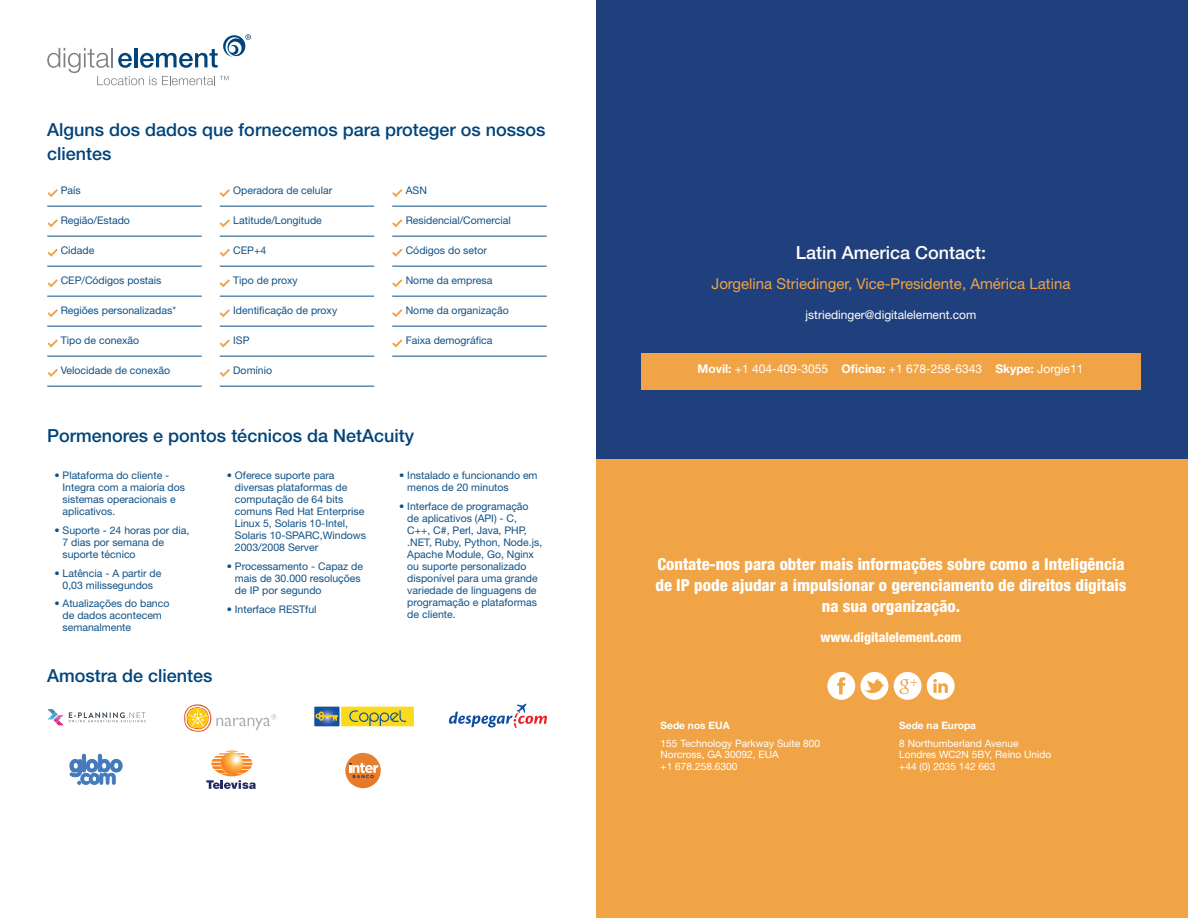
<style>
.page{position:relative;width:1188px;height:918px;background:#fff}
.page>*{position:absolute;margin:0;border:0;box-sizing:border-box;transform-origin:0 0}
.Keep__Subtitle_2{font:500 18px/24px "Helvetica Neue";color:#00447b}
.Keep__Subtitle_2-2{font:500 18px "Helvetica Neue";color:#fff}
.Keep__Image_Title{font:800 condensed 16.5px/21px "Helvetica Neue";color:#fff;text-align:center}
.Keep__Subtitle_2-3{font:15px "Helvetica Neue";color:#f1a445}
.Keep__Image_Title-2{font:800 condensed 13.5px "Helvetica Neue";color:#fff}
.Keep__Subtitle_2-4{font:12px "Helvetica Neue";color:#fff}
.Gray_Box{font:10.5px/12px "Helvetica Neue";color:#105186}
.Underline_List{font:10.5px "Helvetica Neue";color:#105186}
.t1{font:10.2px/17.4px "Helvetica Neue";color:#fff}
.s1{font-weight:700}
</style>
<div class="page">
<div style="left:596px;top:0;width:592px;height:918px;background:#1f3f7d"></div>
<svg style="left:47px;top:34px;width:204px;height:51px"></svg>
<div style="left:596px;top:459px;width:592px;height:459px;background:#f1a445"></div>
<svg style="left:827px;top:672px;width:28px;height:28px"></svg>
<svg style="left:861px;top:672px;width:27px;height:28px"></svg>
<svg style="left:894px;top:672px;width:61px;height:28px"></svg>
<hr style="left:47px;top:206px;width:155px;height:1px;background:#105186">
<hr style="left:47px;top:236px;width:155px;height:1px;background:#105186">
<hr style="left:47px;top:266px;width:155px;height:1px;background:#105186">
<hr style="left:47px;top:296px;width:155px;height:1px;background:#105186">
<hr style="left:47px;top:326px;width:155px;height:1px;background:#105186">
<hr style="left:47px;top:356px;width:155px;height:1px;background:#105186">
<hr style="left:47px;top:386px;width:155px;height:1px;background:#105186">
<hr style="left:220px;top:206px;width:154px;height:1px;background:#105186">
<hr style="left:220px;top:236px;width:154px;height:1px;background:#105186">
<hr style="left:220px;top:266px;width:154px;height:1px;background:#105186">
<hr style="left:220px;top:296px;width:154px;height:1px;background:#105186">
<hr style="left:220px;top:326px;width:154px;height:1px;background:#105186">
<hr style="left:220px;top:356px;width:154px;height:1px;background:#105186">
<hr style="left:220px;top:386px;width:154px;height:1px;background:#105186">
<hr style="left:392px;top:206px;width:155px;height:1px;background:#105186">
<hr style="left:392px;top:236px;width:155px;height:1px;background:#105186">
<hr style="left:392px;top:266px;width:155px;height:1px;background:#105186">
<hr style="left:392px;top:296px;width:155px;height:1px;background:#105186">
<hr style="left:392px;top:326px;width:155px;height:1px;background:#105186">
<hr style="left:392px;top:356px;width:155px;height:1px;background:#105186">
<svg style="left:48px;top:189px;width:10px;height:8px"></svg>
<svg style="left:48px;top:219px;width:10px;height:8px"></svg>
<svg style="left:48px;top:249px;width:10px;height:8px"></svg>
<svg style="left:48px;top:279px;width:10px;height:8px"></svg>
<svg style="left:48px;top:309px;width:10px;height:8px"></svg>
<svg style="left:220px;top:189px;width:10px;height:8px"></svg>
<svg style="left:220px;top:219px;width:10px;height:8px"></svg>
<svg style="left:220px;top:249px;width:10px;height:8px"></svg>
<svg style="left:220px;top:279px;width:10px;height:8px"></svg>
<svg style="left:220px;top:309px;width:10px;height:8px"></svg>
<svg style="left:392px;top:189px;width:10px;height:8px"></svg>
<svg style="left:392px;top:219px;width:10px;height:8px"></svg>
<svg style="left:392px;top:249px;width:10px;height:8px"></svg>
<svg style="left:392px;top:279px;width:10px;height:8px"></svg>
<svg style="left:392px;top:309px;width:10px;height:8px"></svg>
<svg style="left:48px;top:340px;width:10px;height:7px"></svg>
<svg style="left:48px;top:369px;width:10px;height:8px"></svg>
<svg style="left:220px;top:340px;width:10px;height:7px"></svg>
<svg style="left:220px;top:369px;width:10px;height:8px"></svg>
<svg style="left:392px;top:340px;width:10px;height:7px"></svg>
<svg style="left:70px;top:754px;width:52px;height:31px"></svg>
<div style="left:341px;top:707px;width:73px;height:19px;background:#fada1c"></div>
<svg style="left:314px;top:707px;width:26px;height:19px"></svg>
<svg style="left:349px;top:710px;width:57px;height:16px"></svg>
<svg style="left:184px;top:704px;width:92px;height:28px"></svg>
<svg style="left:449px;top:703px;width:98px;height:25px"></svg>
<svg style="left:206px;top:751px;width:50px;height:38px"></svg>
<svg style="left:221px;top:752px;width:22px;height:23px"></svg>
<svg style="left:345px;top:753px;width:36px;height:35px"></svg>
<svg style="left:349px;top:763px;width:29px;height:15px"></svg>
<svg style="left:47px;top:709px;width:98px;height:16px"></svg>
<div style="left:641px;top:354px;width:500px;height:36px;background:#f1a445"></div>
<p class="Keep__Subtitle_2" style="left:47px;top:117px;width:500px">Alguns dos dados que fornecemos para proteger os nossos clientes</p>
<p class="Underline_List" style="left:61px;top:184px;width:22px">País</p>
<p class="Underline_List" style="left:61px;top:214px;width:71px">Região/Estado</p>
<p class="Underline_List" style="left:61px;top:244px;width:35px">Cidade</p>
<p class="Underline_List" style="left:61px;top:274px;width:102px">CEP/Códigos postais</p>
<p class="Underline_List" style="left:61px;top:304px;width:117px">Regiões personalizadas*</p>
<p class="Underline_List" style="left:61px;top:334px;width:80px">Tipo de conexão</p>
<p class="Underline_List" style="left:61px;top:364px;width:111px">Velocidade de conexão</p>
<p class="Underline_List" style="left:233px;top:184px;width:100px">Operadora de celular</p>
<p class="Underline_List" style="left:233px;top:214px;width:90px">Latitude/Longitude</p>
<p class="Underline_List" style="left:233px;top:244px;width:34px">CEP+4</p>
<p class="Underline_List" style="left:233px;top:274px;width:66px">Tipo de proxy</p>
<p class="Underline_List" style="left:233px;top:304px;width:106px">Identificação de proxy</p>
<p class="Underline_List" style="left:233px;top:334px;width:18px">ISP</p>
<p class="Underline_List" style="left:233px;top:364px;width:40px">Domínio</p>
<p class="Underline_List" style="left:406px;top:184px;width:23px">ASN</p>
<p class="Underline_List" style="left:406px;top:214px;width:106px">Residencial/Comercial</p>
<p class="Underline_List" style="left:406px;top:244px;width:83px">Códigos do setor</p>
<p class="Underline_List" style="left:406px;top:274px;width:88px">Nome da empresa</p>
<p class="Underline_List" style="left:406px;top:304px;width:104px">Nome da organização</p>
<p class="Underline_List" style="left:406px;top:334px;width:88px">Faixa demográfica</p>
<p class="Keep__Subtitle_2" style="left:47px;top:424px;width:368px">Pormenores e pontos técnicos da NetAcuity</p>
<p class="Gray_Box" style="left:63px;top:469px;width:124px;text-indent:-8px">• Plataforma do cliente -<br>Integra com a maioria dos sistemas operacionais e aplicativos.</p>
<p class="Gray_Box" style="left:63px;top:524px;width:128px;text-indent:-8px">• Suporte - 24 horas por dia,<br>7 dias por semana de suporte técnico</p>
<p class="Gray_Box" style="left:54px;top:567px;width:108px;text-align:center">• Latência - A partir de<br>0,03 milissegundos</p>
<p class="Gray_Box" style="left:63px;top:598px;width:108px;text-indent:-8px">• Atualizações do banco de dados acontecem semanalmente</p>
<p class="Keep__Subtitle_2" style="left:47px;top:664px;width:167px">Amostra de clientes</p>
<p class="Gray_Box" style="left:235px;top:469px;width:133px;text-indent:-8px">• Oferece suporte para diversas plataformas de computação de 64 bits comuns Red Hat Enterprise<br>Linux 5, Solaris 10-Intel,<br>Solaris 10-SPARC,Windows<br>2003/2008 Server</p>
<p class="Gray_Box" style="left:235px;top:560px;width:130px;text-indent:-8px">• Processamento - Capaz de mais de 30.000 resoluções de IP por segundo</p>
<p class="Gray_Box" style="left:227px;top:603px;width:91px">• Interface RESTful</p>
<p class="Gray_Box" style="left:407px;top:469px;width:132px;text-indent:-8px">• Instalado e funcionando em menos de 20 minutos</p>
<p class="Gray_Box" style="left:407px;top:500px;width:136px;text-indent:-8px">• Interface de programação de aplicativos (API) - C,<br>C++, C#, Perl, Java, PHP, .NET, Ruby, Python, Node.js,<br>Apache Module, Go, Nginx ou suporte personalizado disponível para uma grande variedade de linguagens de programação e plataformas de cliente.</p>
<p class="Keep__Subtitle_2-2" style="left:796px;top:242px;width:192px">Latin America Contact:</p>
<p class="Keep__Subtitle_2-3" style="left:712px;top:275px;width:360px">Jorgelina Striedinger, Vice-Presidente, América Latina</p>
<p class="Keep__Subtitle_2-4" style="left:806px;top:308px;width:172px">jstriedinger@digitalelement.com</p>
<p class="Keep__Subtitle_2-4" style="left:698px;top:362px;width:387px"><span class="s1">Movil:</span> +1 404-409-3055 <span class="s1">Oficina:</span> +1 678-258-6343 <span class="s1">Skype:</span> Jorgie11</p>
<p class="Keep__Image_Title" style="left:655px;top:554px;width:473px">Contate-nos para obter mais informações sobre como a Inteligência de IP pode ajudar a impulsionar o gerenciamento de direitos digitais na sua organização.</p>
<p class="Keep__Image_Title-2" style="left:820px;top:629px;width:143px">www.digitalelement.com</p>
<p class="t1" style="left:661px;top:717px;width:161px"><span class="s1">Sede nos EUA<br></span>155 Technology Parkway Suite 800</p>
<p class="t1" style="left:661px;top:749px;width:120px;line-height:11.7px">Norcross, GA 30092, EUA +1 678.258.6300</p>
<p class="t1" style="left:899px;top:717px;width:121px"><span class="s1">Sede na Europa<br></span>8 Northumberland Avenue</p>
<p class="t1" style="left:899px;top:749px;width:154px;line-height:11.7px">Londres WC2N 5BY, Reino Unido +44 (0) 2035 142 663</p>
</div>
